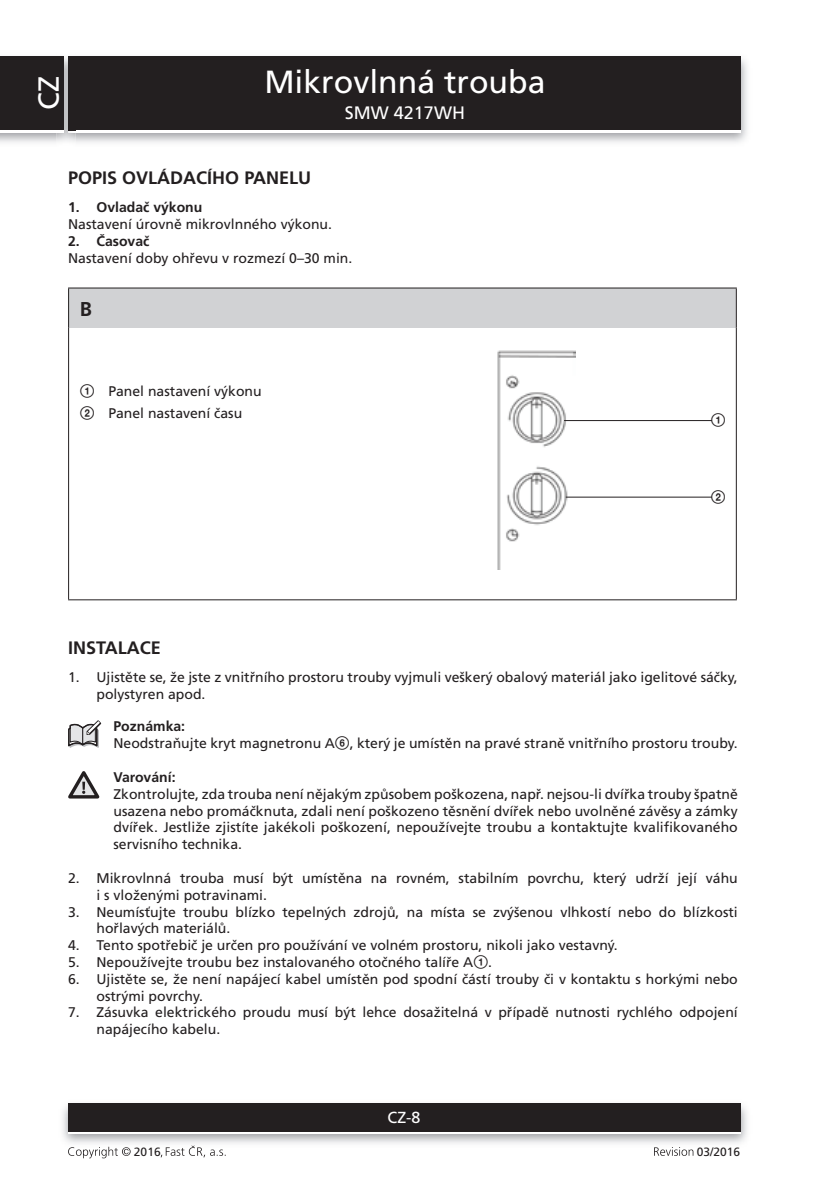
<style>
.page{position:relative;width:840px;height:1191px;background:#fff}
.page>*{position:absolute;margin:0;border:0;box-sizing:border-box;transform-origin:0 0}
.t1{font:32px "Frutiger CE";color:#fff}
.t2{font:29px "Frutiger CE";color:#fff}
.t3{font:700 20px "Frutiger CE";color:#231f20}
.t4{font:700 18px "Frutiger CE";color:#231f20}
.t5{font:18px "Frutiger CE";color:#fff}
.t6{font:16px "Frutiger CE";color:#fff}
.t7{font:14px/16.8px "Frutiger CE";color:#231f20}
.t8{font:700 14px "Frutiger CE";color:#231f20}
.t9{font:14px "Zz 3";color:#231f20}
.t10{font:12px "Frutiger CE";color:#231f20}
.s1{font-family:"Zz 3"}
.s2{font-weight:700}
</style>
<div class="page">
<img style="left:0;top:56px;width:747px;height:87px">
<div style="left:68px;top:59px;width:672px;height:74px;background:#fff"></div>
<div style="left:68px;top:57px;width:672px;height:73px;background:#231f20"></div>
<img style="left:62px;top:1103px;width:685px;height:41px">
<div style="left:68px;top:1106px;width:672px;height:28px;background:linear-gradient(to right,#fff,#fff)"></div>
<div style="left:68px;top:1103px;width:672px;height:28px;background:#231f20"></div>
<img style="left:57px;top:56px;width:18px;height:87px">
<img style="left:68px;top:130px;width:7px;height:3px">
<svg style="left:68px;top:57px;width:7px;height:2px"></svg>
<img style="left:68px;top:59px;width:7px;height:71px">
<div style="left:0;top:59px;width:64px;height:74px;background:#fff"></div>
<div style="left:0;top:57px;width:64px;height:73px;background:#231f20"></div>
<svg style="left:68px;top:1146px;width:62px;height:12px"></svg>
<svg style="left:161px;top:1145px;width:64px;height:12px"></svg>
<svg style="left:654px;top:1147px;width:39px;height:8px"></svg>
<div style="left:69px;top:288px;width:667px;height:40px;background:#d1d2d4"></div>
<hr style="left:68px;top:287px;width:668px;height:1px;background:#231f20">
<hr style="left:68px;top:288px;width:1px;height:40px;background:#231f20">
<hr style="left:735px;top:288px;width:1px;height:40px;background:#231f20">
<hr style="left:68px;top:328px;width:1px;height:271px;background:#231f20">
<hr style="left:735px;top:328px;width:1px;height:271px;background:#231f20">
<hr style="left:68px;top:599px;width:668px;height:1px;background:#231f20">
<img style="left:497px;top:350px;width:78px;height:220px">
<hr style="left:563px;top:420px;width:148px;height:1px;background:#231f20">
<hr style="left:565px;top:496px;width:146px;height:1px;background:#231f20">
<svg style="left:68px;top:720px;width:33px;height:28px"></svg>
<svg style="left:68px;top:771px;width:31px;height:27px"></svg>
<h2 class="t2" style="left:33px;top:110px;width:35px;rotate:-90deg">CZ</h2>
<h1 class="t1" style="left:264px;top:65px;width:282px">Mikrovlnná trouba</h1>
<p class="t5" style="left:344px;top:103px;width:122px">SMW 4217WH</p>
<p class="t4" style="left:68px;top:168px;width:197px">POPIS OVLÁDACÍHO PANEL</p>
<p class="t4" style="left:298px;top:168px;width:14px">U</p>
<p class="t8" style="left:68px;top:200px;width:136px">1. Ovladač výkonu</p>
<p class="t7" style="left:68px;top:216px;width:265px">Nastavení úrovně mikrovlnného výkonu.</p>
<p class="t8" style="left:68px;top:234px;width:83px">2. Časovač</p>
<p class="t7" style="left:68px;top:250px;width:285px">Nastavení doby ohřevu v rozmezí 0–30 min.</p>
<h3 class="t3" style="left:80px;top:298px;width:11px">B</h3>
<p class="t7" style="left:80px;top:380px;width:183px;line-height:22.4px"><span class="s1">1</span> Panel nastavení výkonu<br><span class="s1">2</span> Panel nastavení času</p>
<p class="t9" style="left:710px;top:413px;width:16px">1</p>
<p class="t9" style="left:710px;top:490px;width:16px">2</p>
<p class="t4" style="left:68px;top:638px;width:50px">INSTALA</p>
<p class="t4" style="left:140px;top:638px;width:20px">CE</p>
<p class="t7" style="left:96px;top:669px;width:642px;text-indent:-28px">1. Ujistěte se, že jste z vnitřního prostoru trouby vyjmuli veškerý obalový materiál jako igelitové sáčky, polystyren apod.</p>
<p class="t7" style="left:113px;top:718px;width:625px"><span class="s2">Poznámka:<br></span>Neodstraňujte kryt magnetronu A<span class="s1">6</span>, který je umístěn na pravé straně vnitřního prostoru trouby.</p>
<p class="t8" style="left:113px;top:769px;width:64px">Varování:</p>
<p class="t7" style="left:113px;top:785px;width:625px;text-align:justify">Zkontrolujte, zda trouba není nějakým způsobem poškozena, např. nejsou-li dvířka trouby špatně usazena nebo promáčknuta, zdali není poškozeno těsnění dvířek nebo uvolněné závěsy a zámky dvířek. Jestliže zjistíte jakékoli poškození, nepoužívejte troubu a kontaktujte kvalifikovaného servisního technika.</p>
<p class="t7" style="left:96px;top:870px;width:642px;text-indent:-28px">2. Mikrovlnná trouba musí být umístěna na rovném, stabilním povrchu, který udrží její váhu i s vloženými potravinami.</p>
<p class="t7" style="left:96px;top:903px;width:642px;text-indent:-28px">3. Neumísťujte troubu blízko tepelných zdrojů, na místa se zvýšenou vlhkostí nebo do blízkosti hořlavých materiálů.</p>
<p class="t7" style="left:68px;top:937px;width:551px">4. Tento spotřebič je určen pro používání ve volném prostoru, nikoli jako vestavný.</p>
<p class="t7" style="left:68px;top:954px;width:425px">5. Nepoužívejte troubu bez instalovaného otočného talíře A<span class="s1">1</span>.</p>
<p class="t7" style="left:96px;top:970px;width:642px;text-indent:-28px">6. Ujistěte se, že není napájecí kabel umístěn pod spodní částí trouby či v kontaktu s horkými nebo ostrými povrchy.</p>
<p class="t7" style="left:96px;top:1004px;width:642px;text-indent:-28px">7. Zásuvka elektrického proudu musí být lehce dosažitelná v případě nutnosti rychlého odpojení napájecího kabelu.</p>
<p class="t6" style="left:387px;top:1109px;width:34px">CZ-8</p>
<p class="t10" style="left:134px;top:1145px;width:28px">2016</p>
<p class="t10" style="left:696px;top:1145px;width:45px">03/2016</p>
</div>
